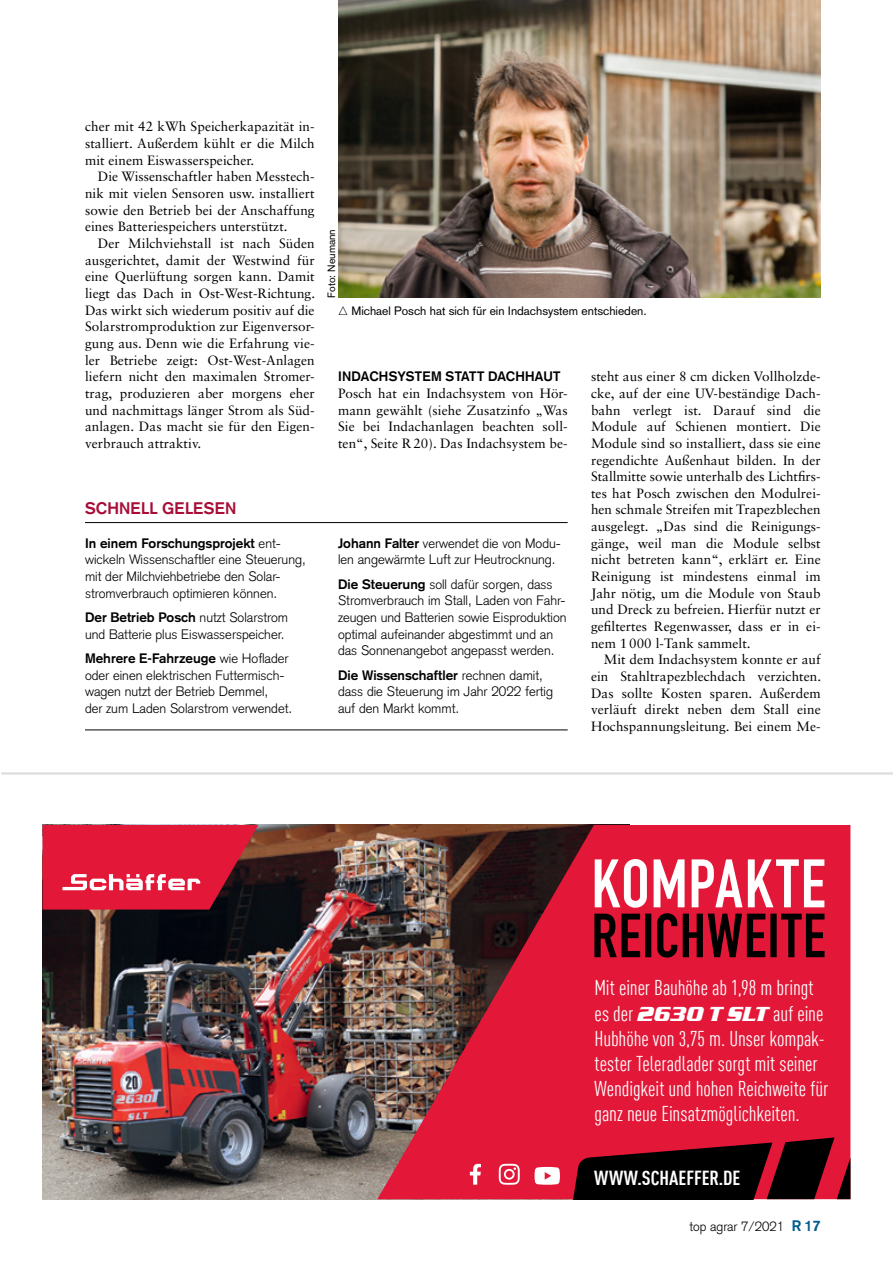
<style>
.page{position:relative;width:893px;height:1263px;background:#fff}
.page>*{position:absolute;margin:0;border:0;box-sizing:border-box;transform-origin:0 0}
.t1{font:condensed 21px/25.2px "DIN Offc Pro";letter-spacing:-.005em;color:#fff}
.t2{font:700 condensed 19.95px "DIN Offc Pro";letter-spacing:-.005em;color:#fff}
.Schnell_gelesen_Tite{font:700 16.5px "Basic Commercial LT Pro";letter-spacing:.015em;color:#a80c37}
.Bodytext{font:13.5px/16.6px "Sabon LT Std";letter-spacing:.005em;color:#000;text-align:justify}
.Bodytext_ohne_Einzug{font:13.5px/16.6px "Sabon LT Std";letter-spacing:.005em;color:#000;text-align:justify}
.Schnell_gelesen_Text{font:300 13.5px/16.6px "Basic Commercial LT Pro";color:#000}
.Zwischentitel{font:700 13.5px "Basic Commercial LT Pro";letter-spacing:.015em;color:#000}
.t3{font:300 13.2px "Basic Commercial LT Pro";color:#000}
.BU{font:12px "Basic Commercial LT Pro";color:#000}
.Bildnachweis{font:10.5px "Basic Commercial LT Pro";color:#000}
.s1{font-weight:700}
.s2{font-family:"Serpentine D";font-weight:700;font-style:italic;font-stretch:normal}
.s3{font-weight:700;font-size:15px;color:#005e8d}
</style>
<div class="page">
<img style="left:43px;top:825px;width:334px;height:374px">
<svg style="left:377px;top:825px;width:473px;height:374px;background:#b72539"></svg>
<svg style="left:43px;top:825px;width:215px;height:84px;background:#cf2540"></svg>
<svg style="left:594px;top:859px;width:230px;height:98px"></svg>
<svg style="left:535px;top:1137px;width:315px;height:62px;background:#570d19"></svg>
<svg style="left:470px;top:1164px;width:11px;height:21px"></svg>
<svg style="left:499px;top:1164px;width:21px;height:21px"></svg>
<hr style="left:1px;top:772px;width:892px;height:2px;background:#dcddde">
<img style="left:338px;top:0;width:483px;height:298px">
<hr style="left:85px;top:522px;width:483px;height:1px;background:#000">
<hr style="left:85px;top:729px;width:483px;height:1px;background:#000">
<p class="Bodytext" style="left:85px;top:118px;width:231px">cher mit 42 kWh Speicherkapazität in&shy;stalliert. Außerdem kühlt er die Milch mit einem Eiswasserspeicher.</p>
<p class="Bodytext" style="left:85px;top:168px;width:231px;text-indent:13px">Die Wissenschaftler haben Messtech&shy;nik mit vielen Sensoren usw. installiert sowie den Betrieb bei der Anschaffung eines Batteriespeichers unterstützt.</p>
<p class="Bodytext" style="left:85px;top:235px;width:232px;text-indent:13px">Der Milchviehstall ist nach Süden ausgerichtet, damit der Westwind für eine Querlüftung sorgen kann. Damit liegt das Dach in Ost-West-Richtung.<br>Das wirkt sich wiederum positiv auf die Solarstromproduktion zur Eigenversor&shy;gung aus. Denn wie die Erfahrung vie&shy;ler Betriebe zeigt: Ost-West-Anlagen liefern nicht den maximalen Stromer&shy;trag, produzieren aber morgens eher und nachmittags länger Strom als Süd&shy;anlagen. Das macht sie für den Eigen&shy;verbrauch attraktiv.</p>
<p class="Schnell_gelesen_Tite" style="left:85px;top:499px;width:153px">SCHNELL GELESEN</p>
<p class="Schnell_gelesen_Text" style="left:85px;top:535px;width:222px"><span class="s1">In einem Forschungsprojekt</span> ent&shy;wickeln Wissenschaftler eine Steuerung, mit der Milchviehbetriebe den Solar&shy;stromverbrauch optimieren können.</p>
<p class="Schnell_gelesen_Text" style="left:85px;top:609px;width:205px"><span class="s1">Der Betrieb Posch</span> nutzt Solarstrom und Batterie plus Eiswasserspeicher.</p>
<p class="Schnell_gelesen_Text" style="left:85px;top:650px;width:209px"><span class="s1">Mehrere E-Fahrzeuge</span> wie Hoflader oder einen elektrischen Futtermisch&shy;wagen nutzt der Betrieb Demmel,<br>der zum Laden Solarstrom verwendet.</p>
<p class="Bildnachweis" style="left:325px;top:298px;width:70px;rotate:-90deg">Foto: Neumann</p>
<p class="BU" style="left:338px;top:303px;width:310px">△ Michael Posch hat sich für ein Indachsystem entschieden.</p>
<p class="Zwischentitel" style="left:338px;top:368px;width:224px">INDACHSYSTEM STATT DACHHAUT</p>
<p class="Bodytext_ohne_Einzug" style="left:338px;top:385px;width:231px">Posch hat ein Indachsystem von Hör&shy;mann gewählt (siehe Zusatzinfo „Was Sie bei Indachanlagen beachten soll&shy;ten“, Seite R20). Das Indachsystem be-</p>
<p class="Schnell_gelesen_Text" style="left:338px;top:535px;width:224px"><span class="s1">Johann Falter</span> verwendet die von Modu&shy;len angewärmte Luft zur Heutrocknung.</p>
<p class="Schnell_gelesen_Text" style="left:338px;top:576px;width:230px"><span class="s1">Die Steuerung</span> soll dafür sorgen, dass Stromverbrauch im Stall, Laden von Fahr&shy;zeugen und Batterien sowie Eisproduktion optimal aufeinander abgestimmt und an das Sonnenangebot angepasst werden.</p>
<p class="Schnell_gelesen_Text" style="left:338px;top:667px;width:217px"><span class="s1">Die Wissenschaftler</span> rechnen damit, dass die Steuerung im Jahr 2022 fertig auf den Markt kommt.</p>
<p class="Bodytext_ohne_Einzug" style="left:591px;top:368px;width:231px">steht aus einer 8 cm dicken Vollholzde&shy;cke, auf der eine UV-beständige Dach&shy;bahn verlegt ist. Darauf sind die Module auf Schienen montiert. Die Module sind so installiert, dass sie eine regendichte Außenhaut bilden. In der Stallmitte sowie unterhalb des Lichtfirs&shy;tes hat Posch zwischen den Modulrei&shy;hen schmale Streifen mit Trapezblechen ausgelegt. „Das sind die Reinigungs&shy;gänge, weil man die Module selbst nicht betreten kann“, erklärt er. Eine Reinigung ist mindestens einmal im Jahr nötig, um die Module von Staub und Dreck zu befreien. Hierfür nutzt er gefiltertes Regenwasser, dass er in ei&shy;nem 1000 l-Tank sammelt.</p>
<p class="Bodytext" style="left:591px;top:651px;width:232px;text-indent:13px">Mit dem Indachsystem konnte er auf ein Stahltrapezblechdach verzichten.<br>Das sollte Kosten sparen. Außerdem verläuft direkt neben dem Stall eine Hochspannungsleitung. Bei einem Me-</p>
<p class="t1" style="left:594px;top:974px;width:235px">Mit einer Bauhöhe ab 1,98 m bringt es der <span class="s2">2630 T SLT</span> auf eine Hubhöhe von 3,75 m. Unser kompak&shy;tester Teleradlader sorgt mit seiner Wendigkeit und hohen Reichweite für ganz neue Einsatzmöglichkeiten.</p>
<p class="t2" style="left:594px;top:1163px;width:148px">WWW.SCHAEFFER.DE</p>
<p class="t3" style="left:690px;top:1218px;width:133px">top agrar 7/2021 <span class="s3">R 17</span></p>
</div>
